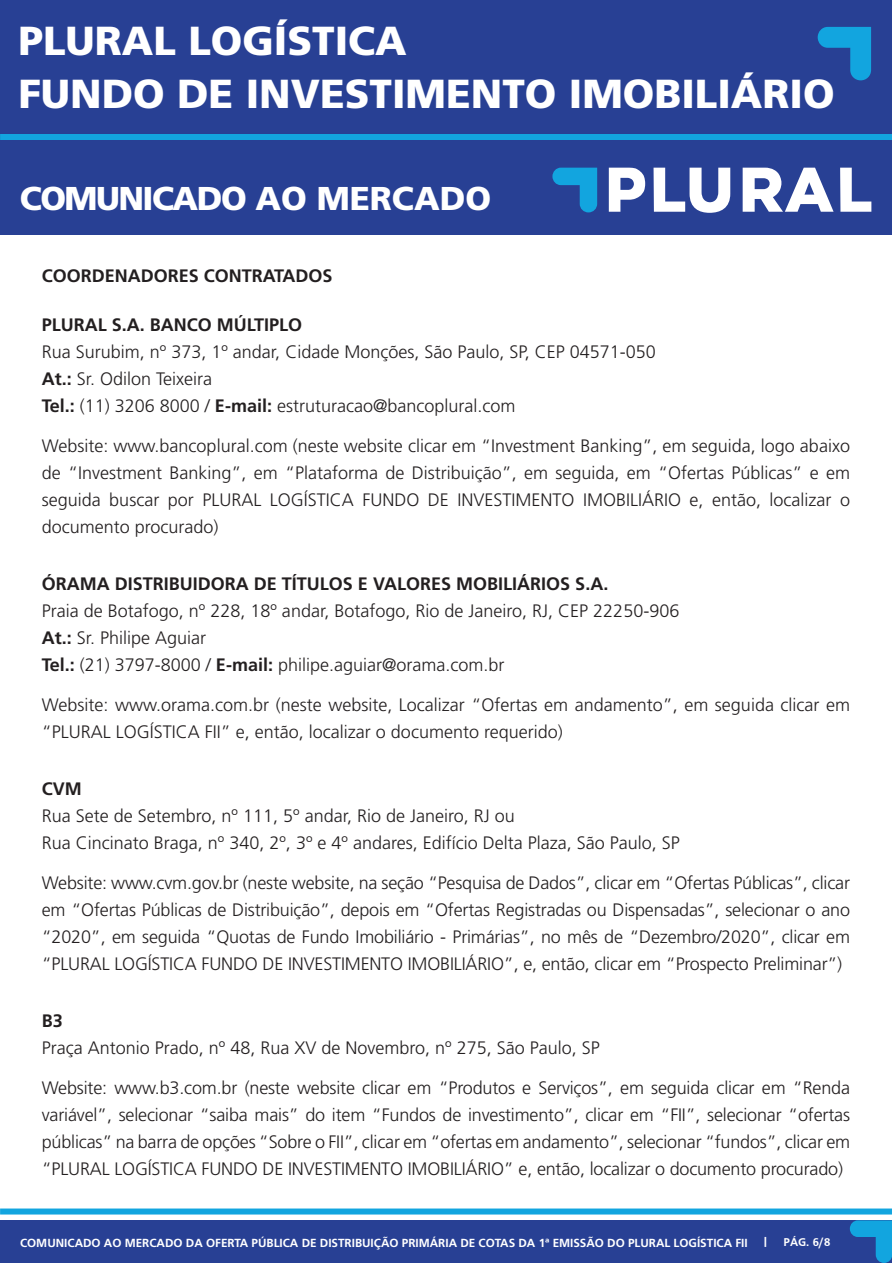
<style>
.page{position:relative;width:892px;height:1263px;background:#fff}
.page>*{position:absolute;margin:0;border:0;box-sizing:border-box;transform-origin:0 0}
.t1{font:40.5px/52.5px "Frutiger LT 75 Blk";color:#fff}
.t2{font:33px "Frutiger LT 75 Blk";letter-spacing:-.045em;color:#fff}
.t3{font:300 18px/27px "Frutiger";color:#231f20;text-align:justify}
.t4{font:18px "Frutiger LT 65 Bd";color:#231f20}
.t5{font:11.7px "Frutiger LT 65 Bd";color:#fff}
.t6{font:700 11.7px "Frutiger";color:#fff}
.s1{font-family:"Frutiger LT 65 Bd";font-weight:400}
</style>
<div class="page">
<div style="left:0;top:0;width:891px;height:234px;background:#284094"></div>
<svg style="left:608px;top:168px;width:37px;height:44px"></svg>
<svg style="left:742px;top:168px;width:91px;height:44px"></svg>
<svg style="left:653px;top:168px;width:77px;height:45px"></svg>
<svg style="left:840px;top:168px;width:31px;height:44px"></svg>
<svg style="left:552px;top:168px;width:45px;height:44px"></svg>
<svg style="left:817px;top:27px;width:54px;height:53px"></svg>
<div style="left:0;top:1220px;width:891px;height:42px;background:#284094"></div>
<svg style="left:849px;top:1220px;width:42px;height:42px"></svg>
<div style="left:0;top:134px;width:891px;height:6px;background:#12a5df"></div>
<div style="left:0;top:1208px;width:891px;height:6px;background:#12a5df"></div>
<h1 class="t1" style="left:18px;top:15px;width:817px">PLURAL LOGÍSTICA<br>FUNDO DE INVESTIMENTO IMOBILIÁRIO</h1>
<h2 class="t2" style="left:20px;top:179px;width:472px">COMUNICADO AO MERCADO</h2>
<p class="t4" style="left:42px;top:265px;width:292px">COORDENADORES CONTRATADOS</p>
<p class="t4" style="left:42px;top:314px;width:262px">PLURAL S.A. BANCO MÚLTIPLO</p>
<p class="t3" style="left:42px;top:338px;width:615px">Rua Surubim, nº 373, 1º andar, Cidade Monções, São Paulo, SP, CEP 04571-050</p>
<p class="t3" style="left:42px;top:365px;width:172px"><span class="s1">At.:</span> Sr. Odilon Teixeira</p>
<p class="t3" style="left:42px;top:392px;width:475px"><span class="s1">Tel.:</span> (11) 3206 8000 / <span class="s1">E-mail:</span> estruturacao@bancoplural.com</p>
<p class="t3" style="left:42px;top:432px;width:809px">Website: www.bancoplural.com (neste website clicar em “Investment Banking”, em seguida, logo abaixo de “Investment Banking”, em “Plataforma de Distribuição”, em seguida, em “Ofertas Públicas” e em seguida buscar por PLURAL LOGÍSTICA FUNDO DE INVESTIMENTO IMOBILIÁRIO e, então, localizar o documento procurado)</p>
<p class="t4" style="left:42px;top:573px;width:568px">ÓRAMA DISTRIBUIDORA DE TÍTULOS E VALORES MOBILIÁRIOS S.A.</p>
<p class="t3" style="left:42px;top:597px;width:639px">Praia de Botafogo, nº 228, 18º andar, Botafogo, Rio de Janeiro, RJ, CEP 22250-906</p>
<p class="t3" style="left:42px;top:624px;width:166px"><span class="s1">At.:</span> Sr. Philipe Aguiar</p>
<p class="t3" style="left:42px;top:651px;width:464px"><span class="s1">Tel.:</span> (21) 3797-8000 / <span class="s1">E-mail:</span> philipe.aguiar@orama.com.br</p>
<p class="t3" style="left:42px;top:691px;width:809px">Website: www.orama.com.br (neste website, Localizar “Ofertas em andamento”, em seguida clicar em “PLURAL LOGÍSTICA FII” e, então, localizar o documento requerido)</p>
<p class="t4" style="left:42px;top:778px;width:41px">CVM</p>
<p class="t3" style="left:42px;top:802px;width:474px">Rua Sete de Setembro, nº 111, 5º andar, Rio de Janeiro, RJ ou</p>
<p class="t3" style="left:42px;top:829px;width:639px">Rua Cincinato Braga, nº 340, 2º, 3º e 4º andares, Edifício Delta Plaza, São Paulo, SP</p>
<p class="t3" style="left:42px;top:869px;width:809px">Website: www.cvm.gov.br (neste website, na seção “Pesquisa de Dados”, clicar em “Ofertas Públicas”, clicar em “Ofertas Públicas de Distribuição”, depois em “Ofertas Registradas ou Dispensadas”, selecionar o ano “2020”, em seguida “Quotas de Fundo Imobiliário - Primárias”, no mês de “Dezembro/2020”, clicar em “PLURAL LOGÍSTICA FUNDO DE INVESTIMENTO IMOBILIÁRIO”, e, então, clicar em “Prospecto Preliminar”)</p>
<p class="t4" style="left:42px;top:1010px;width:23px">B3</p>
<p class="t3" style="left:42px;top:1034px;width:559px">Praça Antonio Prado, nº 48, Rua XV de Novembro, nº 275, São Paulo, SP</p>
<p class="t3" style="left:42px;top:1074px;width:809px">Website: www.b3.com.br (neste website clicar em “Produtos e Serviços”, em seguida clicar em “Renda variável”, selecionar “saiba mais” do item “Fundos de investimento”, clicar em “FII”, selecionar “ofertas públicas” na barra de opções “Sobre o FII”, clicar em “ofertas em andamento”, selecionar “fundos”, clicar em “PLURAL LOGÍSTICA FUNDO DE INVESTIMENTO IMOBILIÁRIO” e, então, localizar o documento procurado)</p>
<p class="t5" style="left:20px;top:1235px;width:749px">COMUNICADO AO MERCADO DA OFERTA PÚBLICA DE DISTRIBUIÇÃO PRIMÁRIA DE COTAS DA 1ª EMISSÃO DO PLURAL LOGÍSTICA FII <sup>|</sup></p>
<p class="t6" style="left:783px;top:1235px;width:48px">PÁG. 6/8</p>
</div>
